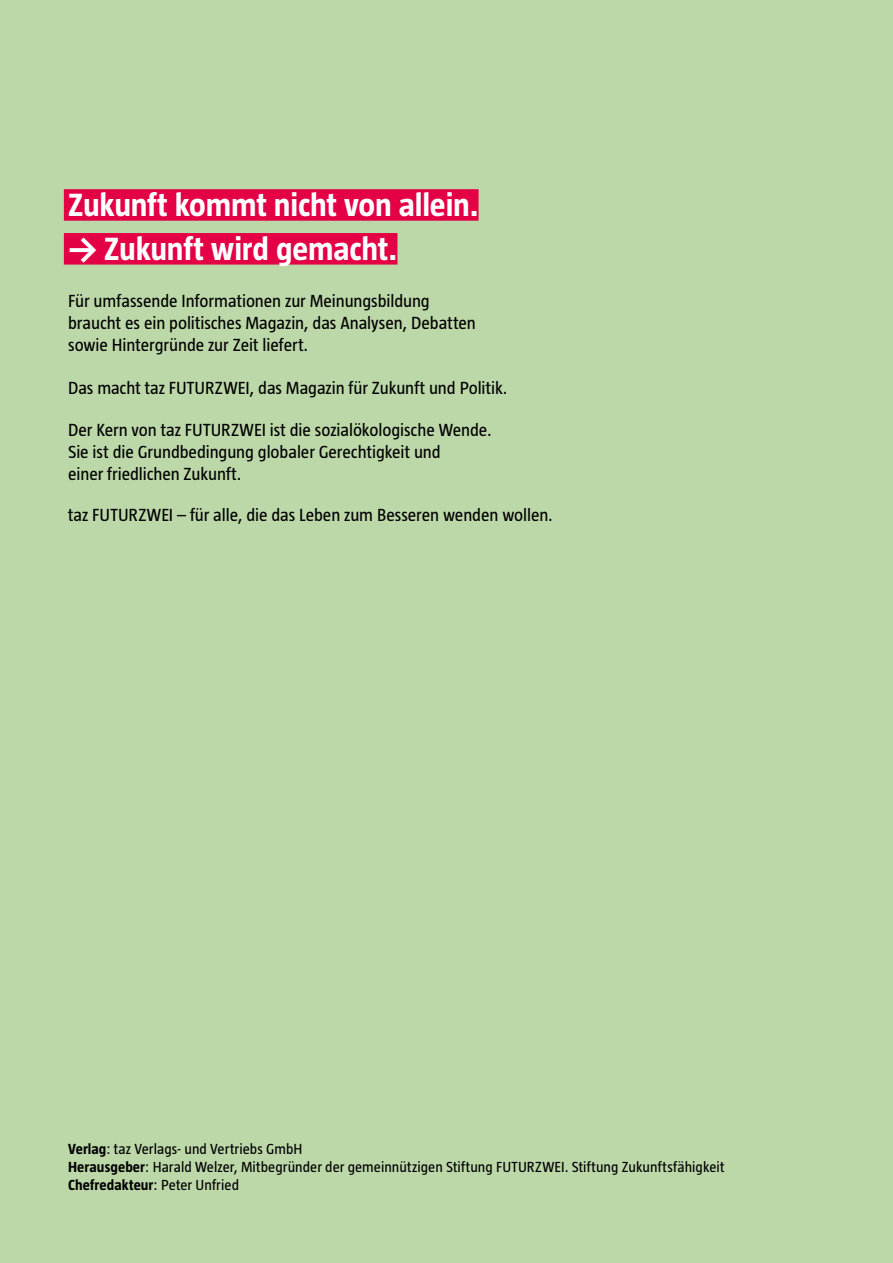
<style>
.page{position:relative;width:893px;height:1263px;background:#bcd7a8}
.page>*{position:absolute;margin:0;border:0;box-sizing:border-box;transform-origin:0 0}
.t1{font:700 33px "Taz";letter-spacing:-.005em;color:#fff}
.t2{font:18px/21.6px "Taz";letter-spacing:-.005em;color:#000}
.t3{font:15px/18px "Taz";letter-spacing:.005em;color:#000}
.s1{font-weight:700}
</style>
<div class="page">
<div style="left:64px;top:189px;width:415px;height:32px;background:#e40045"></div>
<div style="left:64px;top:233px;width:333px;height:32px;background:#e40045"></div>
<h1 class="t1" style="left:68px;top:186px;width:412px">Zukunft kommt nicht von allein.</h1>
<h1 class="t1" style="left:68px;top:230px;width:331px">→ Zukunft wird gemacht.</h1>
<p class="t2" style="left:68px;top:290px;width:409px">Für umfassende Informationen zur Meinungsbildung braucht es ein politisches Magazin, das Analysen, Debatten sowie Hintergründe zur Zeit liefert.</p>
<p class="t2" style="left:68px;top:376px;width:441px">Das macht taz FUTURZWEI, das Magazin für Zukunft und Politik.</p>
<p class="t2" style="left:68px;top:419px;width:425px">Der Kern von taz FUTURZWEI ist die sozialökologische Wende.<br>Sie ist die Grundbedingung globaler Gerechtigkeit und<br>einer friedlichen Zukunft.</p>
<p class="t2" style="left:68px;top:504px;width:486px">taz FUTURZWEI – für alle, die das Leben zum Besseren wenden wollen.</p>
<p class="t3" style="left:68px;top:1139px;width:658px"><span class="s1">Verlag</span>: taz Verlags- und Vertriebs GmbH<br><span class="s1">Herausgeber</span>: Harald Welzer, Mitbegründer der gemeinnützigen Stiftung FUTURZWEI. Stiftung Zukunftsfähigkeit<br><span class="s1">Chefredakteur</span>: Peter Unfried</p>
</div>
